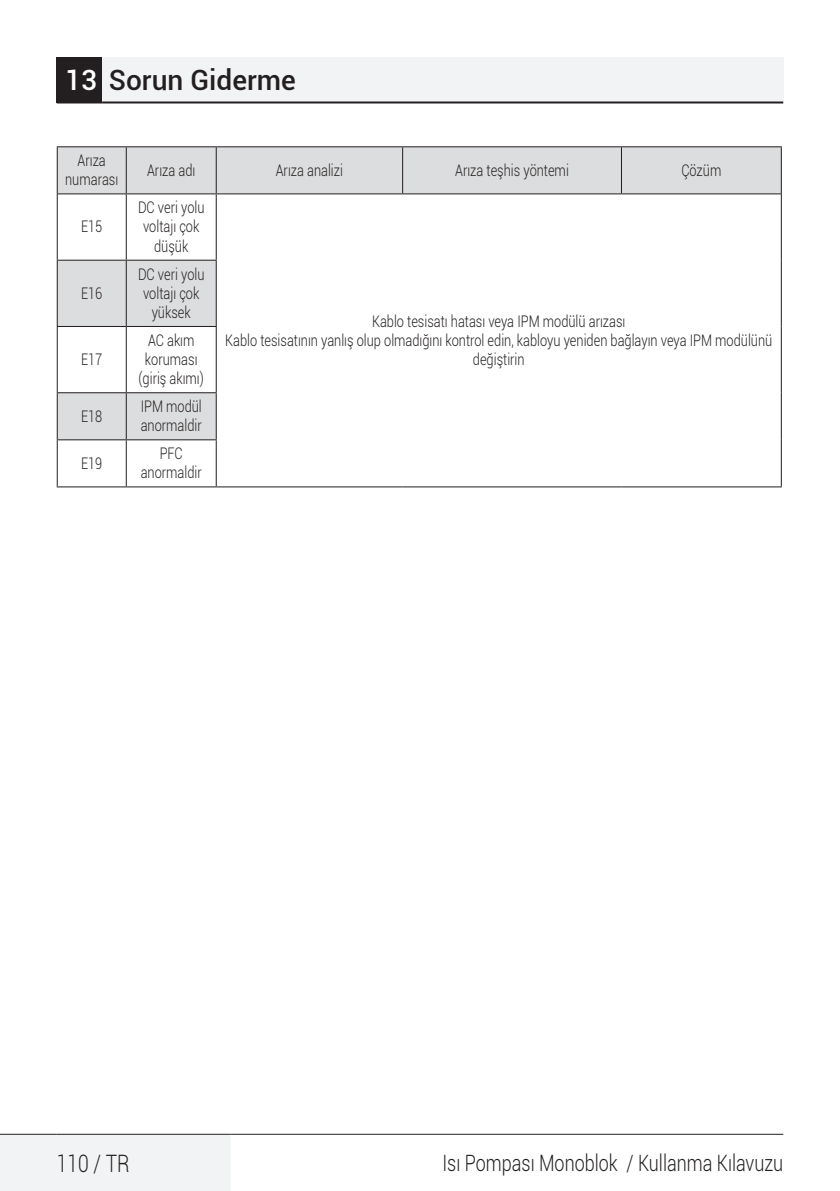
<style>
.page{position:relative;width:840px;height:1191px;background:#fff}
.page>*{position:absolute;margin:0;border:0;box-sizing:border-box;transform-origin:0 0}
.t1{font:500 28px "Roboto";color:#231f20}
.t2{font:300 24px "Roboto";color:#231f20;scale:.8 1}
.t3{font:300 22.4px "Roboto";color:#231f20;scale:.8 1}
.t4{font:300 16px/19.2px "Roboto";color:#231f20;text-align:center;scale:.8 1}
.s1{color:#fff}
</style>
<div class="page">
<div style="left:57px;top:57px;width:45px;height:45px;background:#231f20"></div>
<div style="left:102px;top:57px;width:680px;height:45px;background:#f2f3f4"></div>
<hr style="left:57px;top:101px;width:45px;height:2px;background:#231f20">
<hr style="left:102px;top:101px;width:680px;height:2px;background:#231f20">
<div style="left:0;top:1134px;width:230px;height:57px;background:#f2f3f4"></div>
<hr style="left:0;top:1133px;width:57px;height:1px;background:#231f20">
<hr style="left:57px;top:1133px;width:173px;height:1px;background:#231f20">
<hr style="left:230px;top:1133px;width:552px;height:1px;background:#231f20">
<div style="left:58px;top:147px;width:722px;height:46px;background:#dcddde"></div>
<svg style="left:58px;top:194px;width:722px;height:292px"></svg>
<svg style="left:58px;top:261px;width:158px;height:178px"></svg>
<hr style="left:780px;top:194px;width:1px;height:66px;background:#211d1e">
<hr style="left:780px;top:260px;width:1px;height:66px;background:#211d1e">
<hr style="left:780px;top:326px;width:1px;height:67px;background:#211d1e">
<hr style="left:780px;top:393px;width:1px;height:47px;background:#211d1e">
<hr style="left:780px;top:440px;width:1px;height:46px;background:#211d1e">
<hr style="left:57px;top:194px;width:1px;height:66px;background:#211d1e">
<hr style="left:126px;top:194px;width:1px;height:66px;background:#211d1e">
<hr style="left:216px;top:194px;width:1px;height:66px;background:#211d1e">
<hr style="left:57px;top:327px;width:1px;height:65px;background:#211d1e">
<hr style="left:126px;top:327px;width:1px;height:65px;background:#211d1e">
<hr style="left:216px;top:327px;width:1px;height:65px;background:#211d1e">
<hr style="left:57px;top:440px;width:1px;height:46px;background:#211d1e">
<hr style="left:126px;top:440px;width:1px;height:46px;background:#211d1e">
<hr style="left:216px;top:440px;width:1px;height:46px;background:#211d1e">
<hr style="left:57px;top:486px;width:69px;height:1px;background:#211d1e">
<hr style="left:126px;top:486px;width:90px;height:1px;background:#211d1e">
<hr style="left:216px;top:486px;width:186px;height:1px;background:#211d1e">
<hr style="left:402px;top:486px;width:219px;height:1px;background:#211d1e">
<hr style="left:621px;top:486px;width:160px;height:1px;background:#211d1e">
<hr style="left:57px;top:146px;width:69px;height:1px;background:#211d1e">
<hr style="left:57px;top:147px;width:1px;height:47px;background:#211d1e">
<hr style="left:126px;top:146px;width:90px;height:1px;background:#211d1e">
<hr style="left:126px;top:147px;width:1px;height:46px;background:#211d1e">
<hr style="left:216px;top:146px;width:186px;height:1px;background:#211d1e">
<hr style="left:216px;top:147px;width:1px;height:46px;background:#211d1e">
<hr style="left:402px;top:146px;width:219px;height:1px;background:#211d1e">
<hr style="left:402px;top:147px;width:1px;height:46px;background:#211d1e">
<hr style="left:621px;top:146px;width:160px;height:1px;background:#211d1e">
<hr style="left:620px;top:147px;width:1px;height:46px;background:#211d1e">
<hr style="left:780px;top:147px;width:1px;height:47px;background:#211d1e">
<hr style="left:58px;top:193px;width:68px;height:1px;background:#231f20">
<hr style="left:126px;top:193px;width:90px;height:1px;background:#231f20">
<hr style="left:216px;top:193px;width:186px;height:1px;background:#231f20">
<hr style="left:402px;top:193px;width:219px;height:1px;background:#231f20">
<hr style="left:621px;top:193px;width:159px;height:1px;background:#231f20">
<hr style="left:57px;top:260px;width:69px;height:1px;background:#211d1e">
<hr style="left:57px;top:261px;width:1px;height:65px;background:#211d1e">
<hr style="left:57px;top:326px;width:69px;height:1px;background:#211d1e">
<hr style="left:126px;top:260px;width:90px;height:1px;background:#211d1e">
<hr style="left:126px;top:261px;width:1px;height:65px;background:#211d1e">
<hr style="left:216px;top:261px;width:1px;height:65px;background:#211d1e">
<hr style="left:126px;top:326px;width:90px;height:1px;background:#211d1e">
<hr style="left:57px;top:392px;width:69px;height:1px;background:#211d1e">
<hr style="left:57px;top:393px;width:1px;height:46px;background:#211d1e">
<hr style="left:57px;top:439px;width:69px;height:1px;background:#211d1e">
<hr style="left:126px;top:392px;width:90px;height:1px;background:#211d1e">
<hr style="left:126px;top:393px;width:1px;height:46px;background:#211d1e">
<hr style="left:216px;top:393px;width:1px;height:46px;background:#211d1e">
<hr style="left:126px;top:439px;width:90px;height:1px;background:#211d1e">
<h1 class="t1" style="left:65px;top:60px;width:232px"><span class="s1">13</span> Sorun Giderme</h1>
<p class="t4" style="left:65px;top:150px;width:68px">Arıza numarası</p>
<p class="t4" style="left:147px;top:160px;width:62px">Arıza adı</p>
<p class="t4" style="left:276px;top:160px;width:85px">Arıza analizi</p>
<p class="t4" style="left:455px;top:160px;width:143px">Arıza teşhis yöntemi</p>
<p class="t4" style="left:681px;top:160px;width:51px">Çözüm</p>
<p class="t4" style="left:81px;top:217px;width:28px">E15</p>
<p class="t4" style="left:138px;top:197px;width:85px">DC veri yolu voltajı çok düşük</p>
<p class="t4" style="left:81px;top:283px;width:28px">E16</p>
<p class="t4" style="left:81px;top:349px;width:28px">E17</p>
<p class="t4" style="left:138px;top:264px;width:85px">DC veri yolu voltajı çok yüksek</p>
<p class="t4" style="left:138px;top:330px;width:83px">AC akım koruması (giriş akımı)</p>
<p class="t4" style="left:81px;top:406px;width:28px">E18</p>
<p class="t4" style="left:141px;top:396px;width:78px;text-align:left">IPM modül anormaldir</p>
<p class="t4" style="left:81px;top:453px;width:28px">E19</p>
<p class="t4" style="left:141px;top:443px;width:78px">PFC anormaldir</p>
<p class="t4" style="left:225px;top:311px;width:685px">Kablo tesisatı hatası veya IPM modülü arızası<br>Kablo tesisatının yanlış olup olmadığını kontrol edin, kabloyu yeniden bağlayın veya IPM modülünü değiştirin</p>
<h2 class="t2" style="left:57px;top:1146px;width:93px">110 / TR</h2>
<h3 class="t3" style="left:442px;top:1147px;width:427px">Isı Pompası Monoblok / Kullanma Kılavuzu</h3>
</div>
